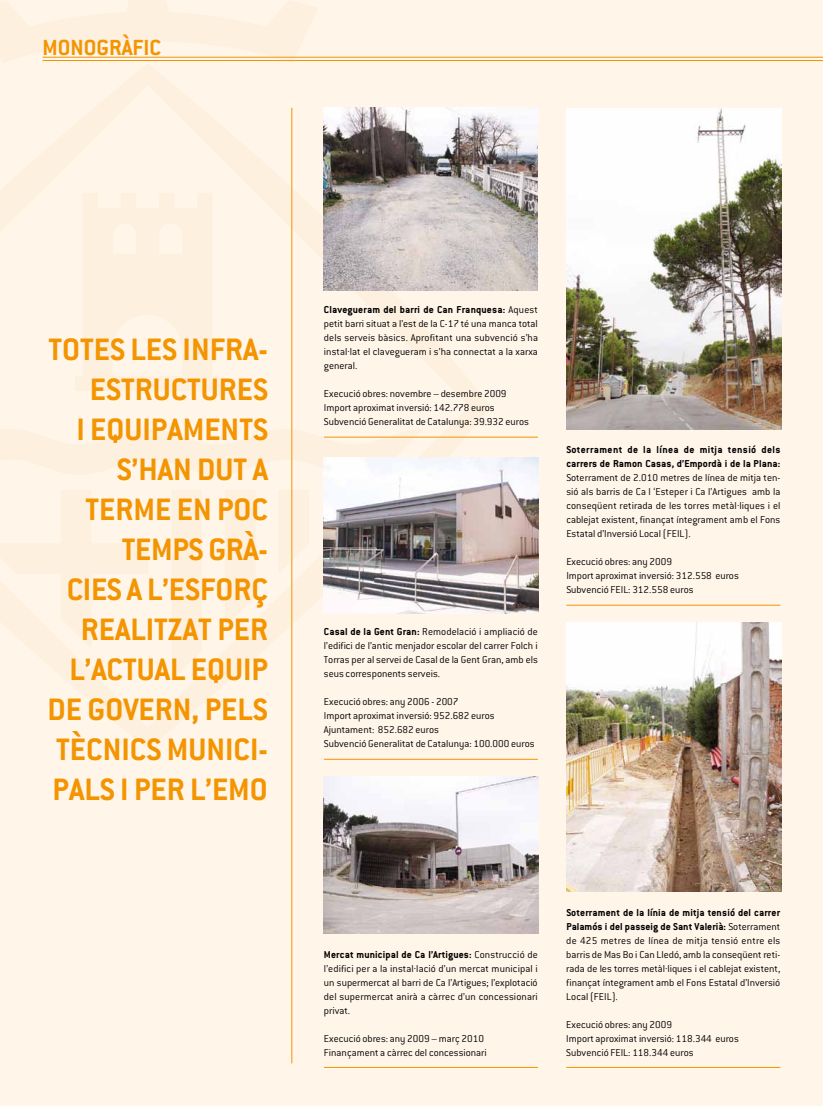
<style>
.page{position:relative;width:823px;height:1106px;background:#fff}
.page>*{position:absolute;margin:0;border:0;box-sizing:border-box;transform-origin:0 0}
.t1{font:700 34px "Conduit ITC";color:#f39400}
.t2{font:700 24px "Conduit ITC";color:#f39400}
.t3{font:300 11px/14px "Conduit ITC";color:#000;text-align:justify}
.t4{font:700 11px/14px "Conduit ITC";letter-spacing:.035em;color:#000}
.s1{font-weight:700}
</style>
<div class="page">
<div style="left:0;top:0;width:822px;height:1106px;background:#fff5e9"></div>
<img style="left:0;top:0;width:490px;height:748px">
<hr style="left:43px;top:57px;width:779px;height:1px;background:#f39400">
<hr style="left:43px;top:60px;width:779px;height:1px;background:#f39400">
<hr style="left:291px;top:108px;width:1px;height:955px;background:#f39400">
<hr style="left:324px;top:436px;width:213px;height:1px;background:#f39400">
<hr style="left:324px;top:758px;width:213px;height:1px;background:#f39400">
<hr style="left:324px;top:1066px;width:213px;height:1px;background:#f39400">
<hr style="left:566px;top:604px;width:213px;height:1px;background:#f39400">
<hr style="left:566px;top:1066px;width:213px;height:1px;background:#f39400">
<img style="left:323px;top:108px;width:214px;height:182px">
<img style="left:324px;top:776px;width:214px;height:158px">
<img style="left:324px;top:457px;width:214px;height:157px">
<img style="left:566px;top:109px;width:214px;height:320px">
<img style="left:566px;top:622px;width:214px;height:269px">
<h2 class="t2" style="left:43px;top:34px;width:14px">MONOGR</h2>
<h2 class="t2" style="left:122px;top:34px;width:21px">ÀFIC</h2>
<h1 class="t1" style="left:48px;top:329px;width:221px">Totes les infra-</h1>
<h1 class="t1" style="left:90px;top:369px;width:179px">estructures</h1>
<h1 class="t1" style="left:76px;top:409px;width:193px">i equipaments</h1>
<h1 class="t1" style="left:117px;top:449px;width:152px">s’han dut a</h1>
<h1 class="t1" style="left:85px;top:489px;width:184px">terme en poc</h1>
<h1 class="t1" style="left:122px;top:529px;width:147px">temps grà-</h1>
<h1 class="t1" style="left:67px;top:569px;width:203px">cies a l’esforç</h1>
<h1 class="t1" style="left:81px;top:609px;width:188px">realitzat per</h1>
<h1 class="t1" style="left:69px;top:649px;width:200px">l’actual equip</h1>
<h1 class="t1" style="left:47px;top:689px;width:222px">de govern, pels</h1>
<h1 class="t1" style="left:56px;top:729px;width:213px">tècnics munici-</h1>
<h1 class="t1" style="left:53px;top:769px;width:195px">pals i per l’EMO</h1>
<p class="t3" style="left:324px;top:303px;width:215px"><span class="s1">Clavegueram del barri de Can Franquesa:</span> Aquest petit barri situat a l’est de la C-17 té una manca total dels serveis bàsics. Aprofitant una subvenció s’ha instal·lat el clavegueram i s’ha connectat a la xarxa general.</p>
<p class="t3" style="left:324px;top:387px;width:206px;text-align:left">Execució obres: novembre – desembre 2009<br>Import aproximat inversió: 142.778 euros<br>Subvenció Generalitat de Catalunya: 39.932 euros</p>
<p class="t3" style="left:324px;top:625px;width:215px"><span class="s1">Casal de la Gent Gran:</span> Remodelació i ampliació de l’edifici de l’antic menjador escolar del carrer Folch i Torras per al servei de Casal de la Gent Gran, amb els seus corresponents serveis.</p>
<p class="t3" style="left:324px;top:695px;width:212px;text-align:left">Execució obres: any 2006 - 2007<br>Import aproximat inversió: 952.682 euros Ajuntament: 852.682 euros<br>Subvenció Generalitat de Catalunya: 100.000 euros</p>
<p class="t4" style="left:566px;top:442px;width:215px">Soterrament de la línea de mitja tensió dels carrers de Ramon Casas, d’Empordà i de la Plana:</p>
<p class="t3" style="left:566px;top:471px;width:215px">Soterrament de 2.010 metres de línea de mitja ten&shy;sió als barris de Ca l ‘Esteper i Ca l’Artigues amb la conseqüent retirada de les torres metàl·liques i el cablejat existent, finançat íntegrament amb el Fons Estatal d’Inversió Local (FEIL).</p>
<p class="t3" style="left:566px;top:555px;width:174px;text-align:left">Execució obres: any 2009<br>Import aproximat inversió: 312.558 euros<br>Subvenció FEIL: 312.558 euros</p>
<p class="t3" style="left:324px;top:947px;width:215px"><span class="s1">Mercat municipal de Ca l’Artigues:</span> Construcció de l’edifici per a la instal·lació d’un mercat municipal i un supermercat al barri de Ca l’Artigues; l’explotació del supermercat anirà a càrrec d’un concessionari privat.</p>
<p class="t3" style="left:324px;top:1031px;width:164px">Execució obres: any 2009 – març 2010<br>Finançament a càrrec del concessionari</p>
<p class="t3" style="left:566px;top:905px;width:215px"><span class="s1">Soterrament de la línia de mitja tensió del carrer Palamós i del passeig de Sant Valerià:</span> Soterrament de 425 metres de línea de mitja tensió entre els barris de Mas Bo i Can Lledó, amb la conseqüent reti&shy;rada de les torres metàl·liques i el cablejat existent, finançat íntegrament amb el Fons Estatal d’Inversió Local (FEIL).</p>
<p class="t3" style="left:566px;top:1017px;width:174px;text-align:left">Execució obres: any 2009<br>Import aproximat inversió: 118.344 euros<br>Subvenció FEIL: 118.344 euros</p>
</div>
